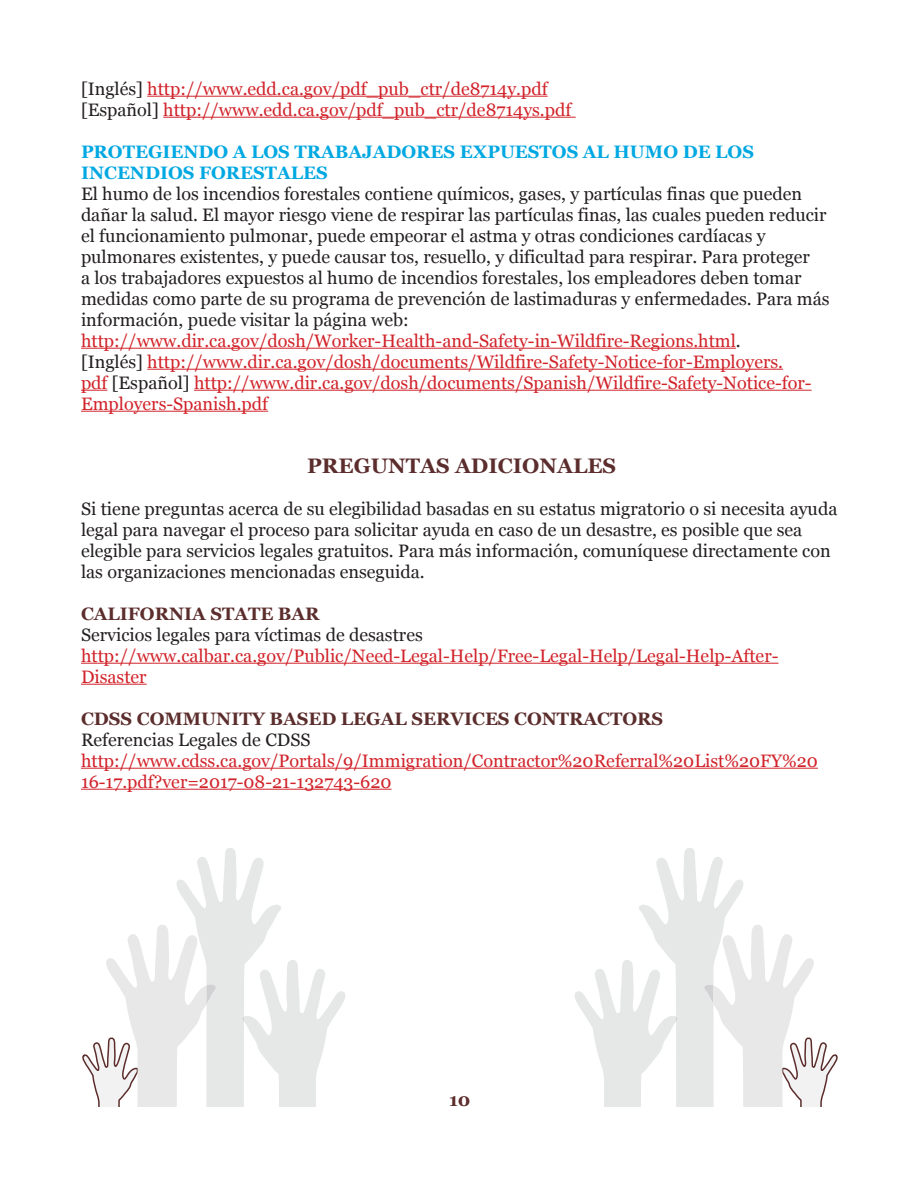
<style>
.page{position:relative;width:918px;height:1188px;background:#fff}
.page>*{position:absolute;margin:0;border:0;box-sizing:border-box;transform-origin:0 0}
.t1{font:700 21px "Georgia";color:#5b2d2c}
.t2{font:18px/21px "Georgia";color:#231f20}
.t3{font:18px/21px "Georgia";color:#d1232a}
.t4{font:700 18px/21px "Georgia";color:#00a8e2}
.t5{font:700 18px "Georgia";color:#5b2d2c}
.s1{color:#231f20}
</style>
<div class="page">
<svg style="left:82px;top:848px;width:263px;height:259px"></svg>
<svg style="left:575px;top:848px;width:263px;height:259px"></svg>
<hr style="left:147px;top:96px;width:401px;height:1px;background:#d1232a">
<hr style="left:163px;top:117px;width:413px;height:1px;background:#d1232a">
<hr style="left:81px;top:348px;width:655px;height:1px;background:#d1232a">
<hr style="left:147px;top:369px;width:636px;height:1px;background:#d1232a">
<svg style="left:81px;top:390px;width:26px;height:1px"></svg>
<hr style="left:194px;top:390px;width:618px;height:1px;background:#d1232a">
<hr style="left:81px;top:411px;width:187px;height:1px;background:#d1232a">
<hr style="left:81px;top:663px;width:698px;height:1px;background:#d1232a">
<hr style="left:81px;top:684px;width:66px;height:1px;background:#d1232a">
<hr style="left:81px;top:768px;width:737px;height:1px;background:#d1232a">
<hr style="left:81px;top:789px;width:310px;height:1px;background:#d1232a">
<p class="t3" style="left:81px;top:78px;width:468px"><span class="s1">[Inglés]</span> http://www.edd.ca.gov/pdf_pub_ctr/de8714y.pdf</p>
<p class="t3" style="left:81px;top:99px;width:492px"><span class="s1">[Español]</span> http://www.edd.ca.gov/pdf_pub_ctr/de8714ys.pdf</p>
<p class="t4" style="left:81px;top:141px;width:675px">PROTEGIENDO A LOS TRABAJADORES EXPUESTOS AL HUMO DE LOS<br>INCENDIOS FORESTALES</p>
<p class="t2" style="left:81px;top:183px;width:750px">El humo de los incendios forestales contiene químicos, gases, y partículas finas que pueden dañar la salud. El mayor riesgo viene de respirar las partículas finas, las cuales pueden reducir el funcionamiento pulmonar, puede empeorar el astma y otras condiciones cardíacas y pulmonares existentes, y puede causar tos, resuello, y dificultad para respirar. Para proteger<br>a los trabajadores expuestos al humo de incendios forestales, los empleadores deben tomar medidas como parte de su programa de prevención de lastimaduras y enfermedades. Para más información, puede visitar la página web:</p>
<p class="t3" style="left:81px;top:330px;width:661px">http://www.dir.ca.gov/dosh/Worker-Health-and-Safety-in-Wildfire-Regions.html<span class="s1">.</span></p>
<p class="t3" style="left:81px;top:351px;width:732px"><span class="s1">[Inglés]</span> http://www.dir.ca.gov/dosh/documents/Wildfire-Safety-Notice-for-Employers. pdf <span class="s1">[Español]</span> http://www.dir.ca.gov/dosh/documents/Spanish/Wildfire-Safety-Notice-for-<br>Employers-Spanish.pdf</p>
<p class="t1" style="left:307px;top:452px;width:311px">PREGUNTAS ADICIONALES</p>
<p class="t2" style="left:81px;top:498px;width:758px">Si tiene preguntas acerca de su elegibilidad basadas en su estatus migratorio o si necesita ayuda legal para navegar el proceso para solicitar ayuda en caso de un desastre, es posible que sea elegible para servicios legales gratuitos. Para más información, comuníquese directamente con las organizaciones mencionadas enseguida.</p>
<p class="t5" style="left:81px;top:602px;width:240px">CALIFORNIA STATE BAR</p>
<p class="t2" style="left:81px;top:624px;width:343px">Servicios legales para víctimas de desastres</p>
<p class="t3" style="left:81px;top:645px;width:699px">http://www.calbar.ca.gov/Public/Need-Legal-Help/Free-Legal-Help/Legal-Help-After-<br>Disaster</p>
<p class="t5" style="left:81px;top:707px;width:584px">CDSS COMMUNITY BASED LEGAL SERVICES CONTRACTORS</p>
<p class="t2" style="left:81px;top:729px;width:231px">Referencias Legales de CDSS</p>
<p class="t3" style="left:81px;top:750px;width:738px">http://www.cdss.ca.gov/Portals/9/Immigration/Contractor%20Referral%20List%20FY%20<br>16-17.pdf?ver=2017-08-21-132743-620</p>
<p class="t5" style="left:449px;top:1089px;width:23px">10</p>
</div>
